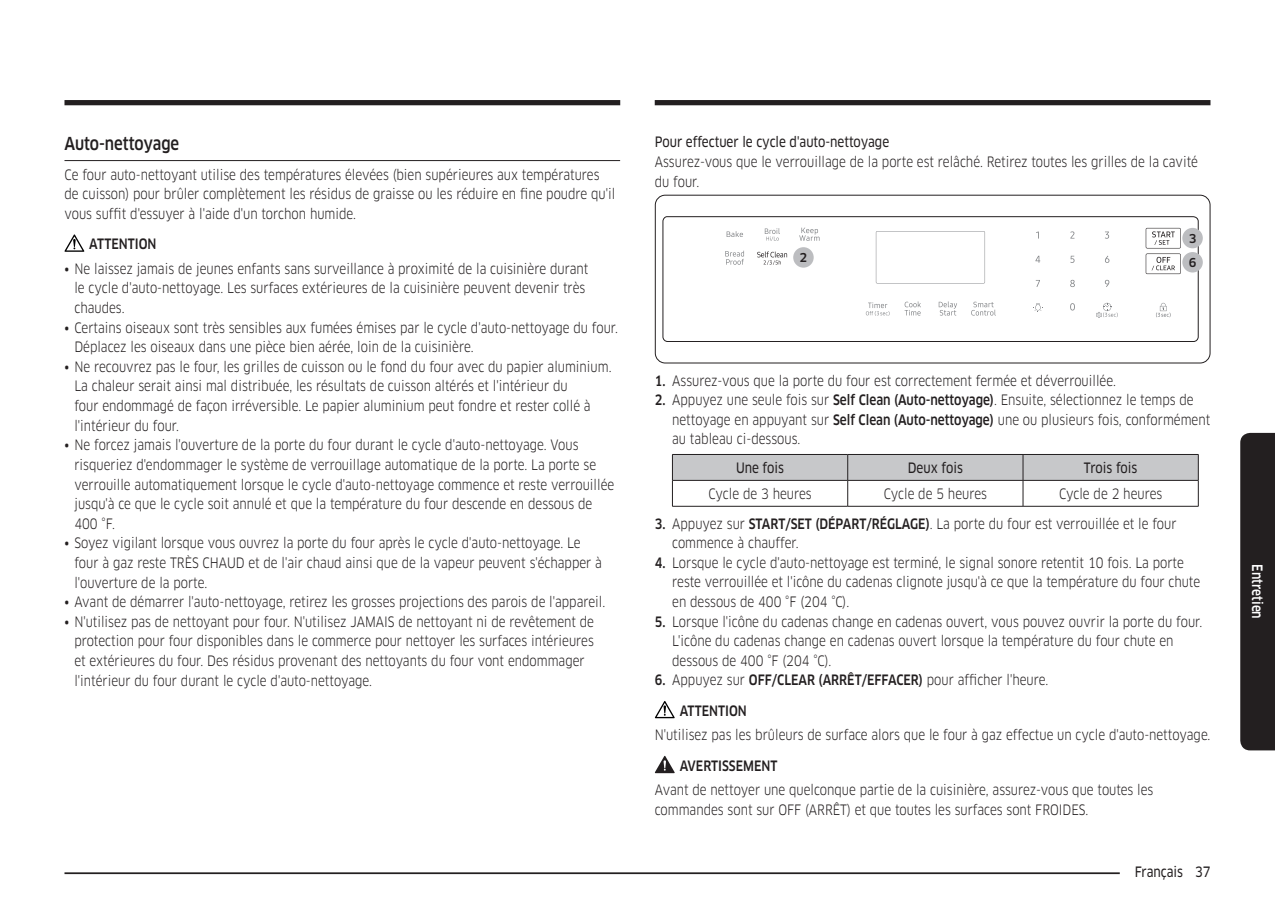
<style>
.page{position:relative;width:1275px;height:903px;background:#fff}
.page>*{position:absolute;margin:0;border:0;box-sizing:border-box;transform-origin:0 0}
.t1{font:500 17.5px "Samsung Clan Pro";letter-spacing:-.01em;color:#231f20;scale:.85 1}
.t2{font:14px/19.6px "Samsung Clan Pro";color:#231f20;scale:.85 1}
.t3{font:500 14px/30.3px "Samsung Clan Pro";color:#231f20;scale:.85 1}
.t4{font:14px "Samsung Clan Pro News";color:#231f20;scale:.85 1}
.t5{font:500 14px "Samsung Clan Pro";color:#fff;scale:.85 1}
.t6{font:500 12.08px "Samsung Clan Pro";color:#231f20}
.s1{font-family:"Samsung Clan Pro News"}
.s2{font-weight:500}
.s3{font-weight:400}
</style>
<div class="page">
<hr style="left:64px;top:872px;width:1092px;height:2px;background:#231f20">
<div style="left:1120px;top:862px;width:90px;height:17px;background:#fff"></div>
<div style="left:1240px;top:433px;width:35px;height:317px;background:#231f20"></div>
<div style="left:64px;top:100px;width:556px;height:5px;background:#231f20"></div>
<div style="left:655px;top:100px;width:555px;height:5px;background:#231f20"></div>
<hr style="left:64px;top:160px;width:556px;height:1px;background:#231f20">
<svg style="left:64px;top:234px;width:20px;height:18px"></svg>
<svg style="left:662px;top:216px;width:537px;height:126px"></svg>
<svg style="left:1070px;top:280px;width:5px;height:7px"></svg>
<svg style="left:1070px;top:303px;width:5px;height:7px"></svg>
<svg style="left:1070px;top:231px;width:4px;height:8px"></svg>
<svg style="left:1070px;top:256px;width:4px;height:7px"></svg>
<svg style="left:1105px;top:280px;width:4px;height:7px"></svg>
<svg style="left:1105px;top:232px;width:4px;height:7px"></svg>
<svg style="left:1105px;top:256px;width:4px;height:7px"></svg>
<svg style="left:1036px;top:280px;width:4px;height:7px"></svg>
<svg style="left:1036px;top:232px;width:3px;height:7px"></svg>
<svg style="left:1035px;top:256px;width:5px;height:7px"></svg>
<svg style="left:905px;top:301px;width:16px;height:14px"></svg>
<svg style="left:939px;top:301px;width:18px;height:14px"></svg>
<svg style="left:971px;top:302px;width:25px;height:14px"></svg>
<svg style="left:866px;top:302px;width:23px;height:14px"></svg>
<svg style="left:1146px;top:228px;width:35px;height:46px"></svg>
<svg style="left:1156px;top:303px;width:15px;height:14px"></svg>
<svg style="left:1096px;top:303px;width:22px;height:15px"></svg>
<svg style="left:1033px;top:303px;width:10px;height:9px"></svg>
<div style="left:1182px;top:228px;width:21px;height:20px;background:#bcbdc0;border-radius:50%"></div>
<div style="left:793px;top:247px;width:21px;height:21px;background:#bcbdc0;border-radius:50%"></div>
<div style="left:1182px;top:252px;width:21px;height:20px;background:#bcbdc0;border-radius:50%"></div>
<svg style="left:876px;top:231px;width:109px;height:52px"></svg>
<svg style="left:725px;top:251px;width:19px;height:14px"></svg>
<svg style="left:727px;top:231px;width:16px;height:6px"></svg>
<svg style="left:799px;top:228px;width:20px;height:13px"></svg>
<svg style="left:765px;top:228px;width:15px;height:13px"></svg>
<svg style="left:757px;top:251px;width:30px;height:14px"></svg>
<div style="left:655px;top:195px;width:555px;height:168px;border:1px solid #231f20;border-radius:10px"></div>
<svg style="left:672px;top:454px;width:527px;height:52px"></svg>
<hr style="left:672px;top:506px;width:176px;height:1px;background:#231f20">
<hr style="left:848px;top:506px;width:175px;height:1px;background:#231f20">
<hr style="left:1023px;top:506px;width:175px;height:1px;background:#231f20">
<svg style="left:655px;top:701px;width:20px;height:17px"></svg>
<svg style="left:655px;top:756px;width:20px;height:17px"></svg>
<p class="t1" style="left:64px;top:134px;width:137px">Auto-nettoyage</p>
<p class="t2" style="left:64px;top:165px;width:649px">Ce four auto-nettoyant utilise des températures élevées (bien supérieures aux températures de cuisson) pour brûler complètement les résidus de graisse ou les réduire en fine poudre qu'il vous suffit d'essuyer à l'aide d'un torchon humide.</p>
<p class="t3" style="left:89px;top:229px;width:81px">ATTENTION</p>
<p class="t2" style="left:74px;top:259px;width:606px;text-indent:-10px"><span class="s1">•</span> Ne laissez jamais de jeunes enfants sans surveillance à proximité de la cuisinière durant le cycle d'auto-nettoyage. Les surfaces extérieures de la cuisinière peuvent devenir très chaudes.</p>
<p class="t2" style="left:74px;top:318px;width:641px;text-indent:-10px"><span class="s1">•</span> Certains oiseaux sont très sensibles aux fumées émises par le cycle d'auto-nettoyage du four.<br>Déplacez les oiseaux dans une pièce bien aérée, loin de la cuisinière.</p>
<p class="t2" style="left:74px;top:357px;width:633px;text-indent:-10px"><span class="s1">•</span> Ne recouvrez pas le four, les grilles de cuisson ou le fond du four avec du papier aluminium.<br>La chaleur serait ainsi mal distribuée, les résultats de cuisson altérés et l'intérieur du<br>four endommagé de façon irréversible. Le papier aluminium peut fondre et rester collé à l'intérieur du four.</p>
<p class="t2" style="left:74px;top:435px;width:637px;text-indent:-10px"><span class="s1">•</span> Ne forcez jamais l'ouverture de la porte du four durant le cycle d'auto-nettoyage. Vous risqueriez d'endommager le système de verrouillage automatique de la porte. La porte se verrouille automatiquement lorsque le cycle d'auto-nettoyage commence et reste verrouillée jusqu'à ce que le cycle soit annulé et que la température du four descende en dessous de 400 °F.</p>
<p class="t2" style="left:74px;top:533px;width:622px;text-indent:-10px"><span class="s1">•</span> Soyez vigilant lorsque vous ouvrez la porte du four après le cycle d'auto-nettoyage. Le four à gaz reste TRÈS CHAUD et de l'air chaud ainsi que de la vapeur peuvent s'échapper à l'ouverture de la porte.</p>
<p class="t2" style="left:64px;top:592px;width:638px"><span class="s1">•</span> Avant de démarrer l'auto-nettoyage, retirez les grosses projections des parois de l'appareil.</p>
<p class="t2" style="left:74px;top:612px;width:613px;text-indent:-10px"><span class="s1">•</span> N'utilisez pas de nettoyant pour four. N'utilisez JAMAIS de nettoyant ni de revêtement de protection pour four disponibles dans le commerce pour nettoyer les surfaces intérieures et extérieures du four. Des résidus provenant des nettoyants du four vont endommager l'intérieur du four durant le cycle d'auto-nettoyage.</p>
<p class="t4" style="left:655px;top:134px;width:277px">Pour effectuer le cycle d'auto-nettoyage</p>
<p class="t2" style="left:655px;top:152px;width:641px">Assurez-vous que le verrouillage de la porte est relâché. Retirez toutes les grilles de la cavité du four.</p>
<p class="t6" style="left:800px;top:250px;width:9px">2</p>
<p class="t6" style="left:1189px;top:231px;width:9px">3</p>
<p class="t6" style="left:1189px;top:255px;width:9px">6</p>
<p class="t2" style="left:655px;top:371px;width:544px"><span class="s2">1.</span> Assurez-vous que la porte du four est correctement fermée et déverrouillée.</p>
<p class="t2" style="left:672px;top:390px;width:635px;text-indent:-17px"><span class="s2">2.</span> Appuyez une seule fois sur <span class="s2">Self Clean (Auto-nettoyage)</span>. Ensuite, sélectionnez le temps de nettoyage en appuyant sur <span class="s2">Self Clean (Auto-nettoyage)</span> une ou plusieurs fois, conformément au tableau ci-dessous.</p>
<p class="t4" style="left:736px;top:459px;width:58px">Une fois</p>
<p class="t4" style="left:908px;top:459px;width:66px">Deux fois</p>
<p class="t4" style="left:1084px;top:459px;width:65px">Trois fois</p>
<p class="t2" style="left:708px;top:484px;width:123px">Cycle de 3 heures</p>
<p class="t2" style="left:884px;top:484px;width:123px">Cycle de 5 heures</p>
<p class="t2" style="left:1059px;top:484px;width:123px">Cycle de 2 heures</p>
<p class="t2" style="left:672px;top:514px;width:595px;text-indent:-17px"><span class="s2">3.</span> Appuyez sur <span class="s2">START/SET (DÉPART/RÉGLAGE)</span>. La porte du four est verrouillée et le four commence à chauffer.</p>
<p class="t2" style="left:672px;top:553px;width:623px;text-indent:-17px"><span class="s2">4.</span> Lorsque le cycle d'auto-nettoyage est terminé, le signal sonore retentit 10 fois. La porte reste verrouillée et l'icône du cadenas clignote jusqu'à ce que la température du four chute en dessous de 400 °F (204 °C).</p>
<p class="t2" style="left:672px;top:612px;width:625px;text-indent:-17px"><span class="s2">5.</span> Lorsque l'icône du cadenas change en cadenas ouvert, vous pouvez ouvrir la porte du four.<br>L'icône du cadenas change en cadenas ouvert lorsque la température du four chute en dessous de 400 °F (204 °C).</p>
<p class="t3" style="left:680px;top:665px;width:435px;text-indent:-25px">6. <span class="s3">Appuyez sur</span> OFF/CLEAR (ARRÊT/EFFACER) <span class="s3">pour afficher l'heure.<br></span>ATTENTION</p>
<p class="t2" style="left:655px;top:725px;width:655px">N'utilisez pas les brûleurs de surface alors que le four à gaz effectue un cycle d'auto-nettoyage.</p>
<p class="t3" style="left:680px;top:750px;width:116px">AVERTISSEMENT</p>
<p class="t2" style="left:655px;top:780px;width:588px">Avant de nettoyer une quelconque partie de la cuisinière, assurez-vous que toutes les commandes sont sur OFF (ARRÊT) et que toutes les surfaces sont FROIDES.</p>
<p class="t4" style="left:1135px;top:863px;width:91px">Français 37</p>
<p class="t5" style="left:1265px;top:564px;width:66px;rotate:90deg">Entretien</p>
</div>
